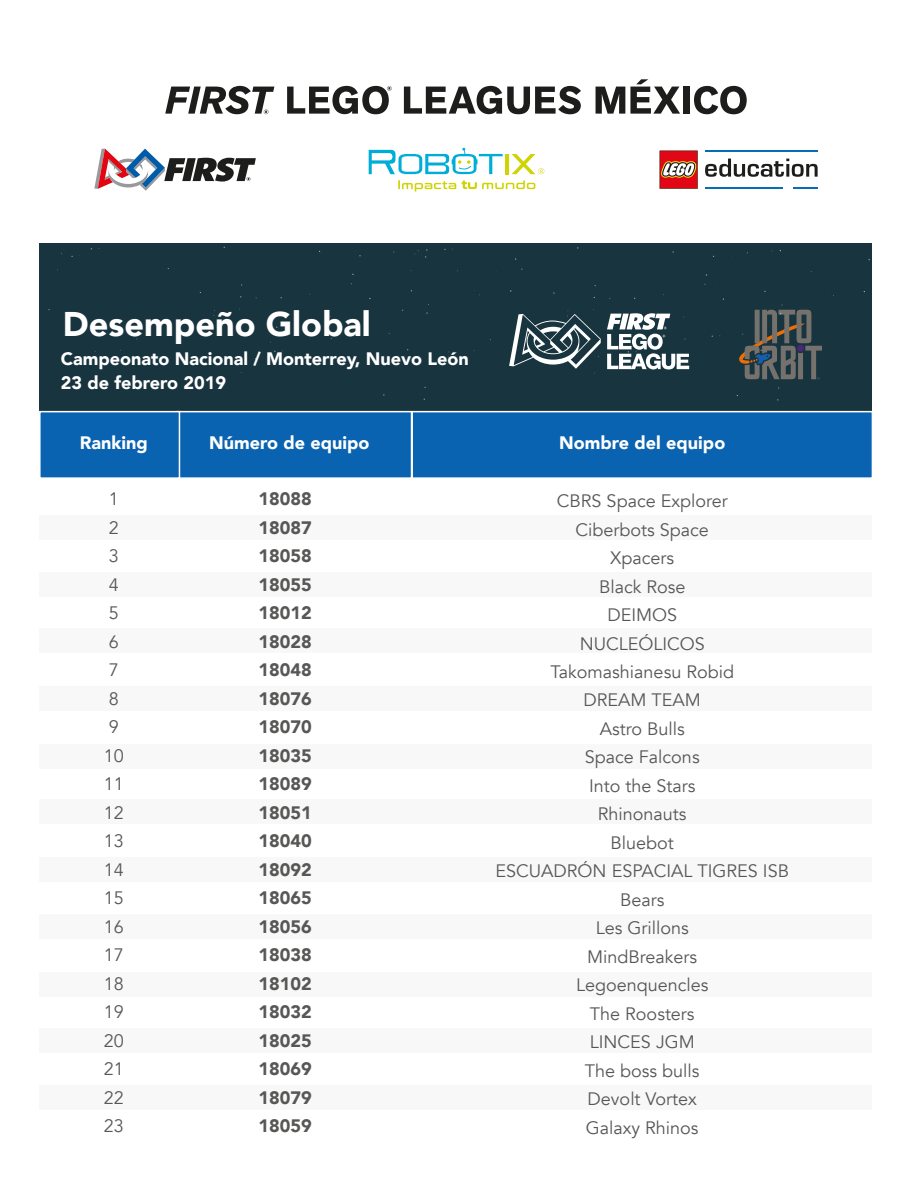
<style>
.page{position:relative;width:918px;height:1188px;background:#fff}
.page>*{position:absolute;margin:0;border:0;box-sizing:border-box;transform-origin:0 0}
.t1{font:900 34.2px "Avenir";color:#fff}
.t2{font:18px/28.5px "Avenir";color:#575756;text-align:center}
.t3{font:900 18px/28.5px "Avenir";color:#575756;text-align:justify}
.t4{font:900 18px/24px "Avenir";color:#fff}
</style>
<div class="page">
<div style="left:40px;top:244px;width:832px;height:169px;background:#18343f"></div>
<div style="left:40px;top:515px;width:832px;height:25px;background:#f8f8f8"></div>
<div style="left:40px;top:572px;width:832px;height:25px;background:#f8f8f8"></div>
<div style="left:40px;top:628px;width:832px;height:25px;background:#f8f8f8"></div>
<div style="left:40px;top:686px;width:832px;height:25px;background:#f8f8f8"></div>
<div style="left:40px;top:744px;width:832px;height:25px;background:#f8f8f8"></div>
<div style="left:40px;top:799px;width:832px;height:25px;background:#f8f8f8"></div>
<div style="left:40px;top:857px;width:832px;height:25px;background:#f8f8f8"></div>
<div style="left:40px;top:914px;width:832px;height:25px;background:#f8f8f8"></div>
<div style="left:40px;top:972px;width:832px;height:25px;background:#f8f8f8"></div>
<div style="left:40px;top:1028px;width:832px;height:25px;background:#f8f8f8"></div>
<div style="left:40px;top:1085px;width:832px;height:25px;background:#f8f8f8"></div>
<svg style="left:404px;top:86px;width:177px;height:28px"></svg>
<svg style="left:596px;top:79px;width:84px;height:35px"></svg>
<div style="left:683px;top:87px;width:7px;height:27px;background:#1d1d1b"></div>
<svg style="left:694px;top:86px;width:53px;height:28px"></svg>
<svg style="left:165px;top:86px;width:109px;height:28px"></svg>
<svg style="left:287px;top:86px;width:105px;height:28px"></svg>
<svg style="left:705px;top:159px;width:113px;height:18px"></svg>
<hr style="left:705px;top:151px;width:113px;height:1px;background:#046db5">
<hr style="left:705px;top:187px;width:78px;height:2px;background:#046db5">
<hr style="left:793px;top:187px;width:25px;height:2px;background:#046db5">
<svg style="left:660px;top:151px;width:38px;height:38px"></svg>
<svg style="left:462px;top:180px;width:73px;height:9px"></svg>
<svg style="left:398px;top:180px;width:58px;height:12px"></svg>
<hr style="left:506px;top:154px;width:3px;height:20px;background:#cfd400">
<svg style="left:512px;top:154px;width:32px;height:20px"></svg>
<svg style="left:369px;top:148px;width:134px;height:26px"></svg>
<svg style="left:94px;top:149px;width:162px;height:42px"></svg>
<svg style="left:739px;top:304px;width:83px;height:75px"></svg>
<svg style="left:607px;top:313px;width:82px;height:56px"></svg>
<svg style="left:509px;top:309px;width:92px;height:65px"></svg>
<div style="left:176px;top:411px;width:236px;height:68px;background:#0a63b0;border:2px solid #fff"></div>
<div style="left:411px;top:411px;width:462px;height:68px;background:#0a63b0;border:2px solid #fff"></div>
<div style="left:39px;top:411px;width:141px;height:68px;background:#0a63b0;border:2px solid #fff"></div>
<h1 class="t1" style="left:63px;top:295px;width:309px">Desempeño Global</h1>
<p class="t4" style="left:61px;top:346px;width:409px">Campeonato Nacional / Monterrey, Nuevo León<br>23 de febrero 2019</p>
<p class="t4" style="left:80px;top:431px;width:70px">Ranking</p>
<p class="t4" style="left:209px;top:431px;width:162px">Número de equipo</p>
<p class="t4" style="left:559px;top:431px;width:167px">Nombre del equipo</p>
<p class="t2" style="left:104px;top:485px;width:22px;text-align:left">1<br>2<br>3<br>4<br>5<br>6<br>7<br>8<br>9<br>10<br>11<br>12<br>13<br>14<br>15<br>16<br>17<br>18<br>19<br>20<br>21<br>22<br>23</p>
<p class="t3" style="left:259px;top:484px;width:55px">18088<br>18087<br>18058<br>18055<br>18012<br>18028<br>18048<br>18076<br>18070<br>18035<br>18089<br>18051<br>18040<br>18092<br>18065<br>18056<br>18038<br>18102<br>18032<br>18025<br>18069<br>18079<br>18059</p>
<p class="t2" style="left:496px;top:487px;width:295px">CBRS Space Explorer<br>Ciberbots Space<br>Xpacers<br>Black Rose<br>DEIMOS<br>NUCLEÓLICOS<br>Takomashianesu Robid<br>DREAM TEAM<br>Astro Bulls<br>Space Falcons<br>Into the Stars<br>Rhinonauts<br>Bluebot<br>ESCUADRÓN ESPACIAL TIGRES ISB<br>Bears<br>Les Grillons<br>MindBreakers<br>Legoenquencles<br>The Roosters<br>LINCES JGM<br>The boss bulls<br>Devolt Vortex<br>Galaxy Rhinos</p>
</div>
